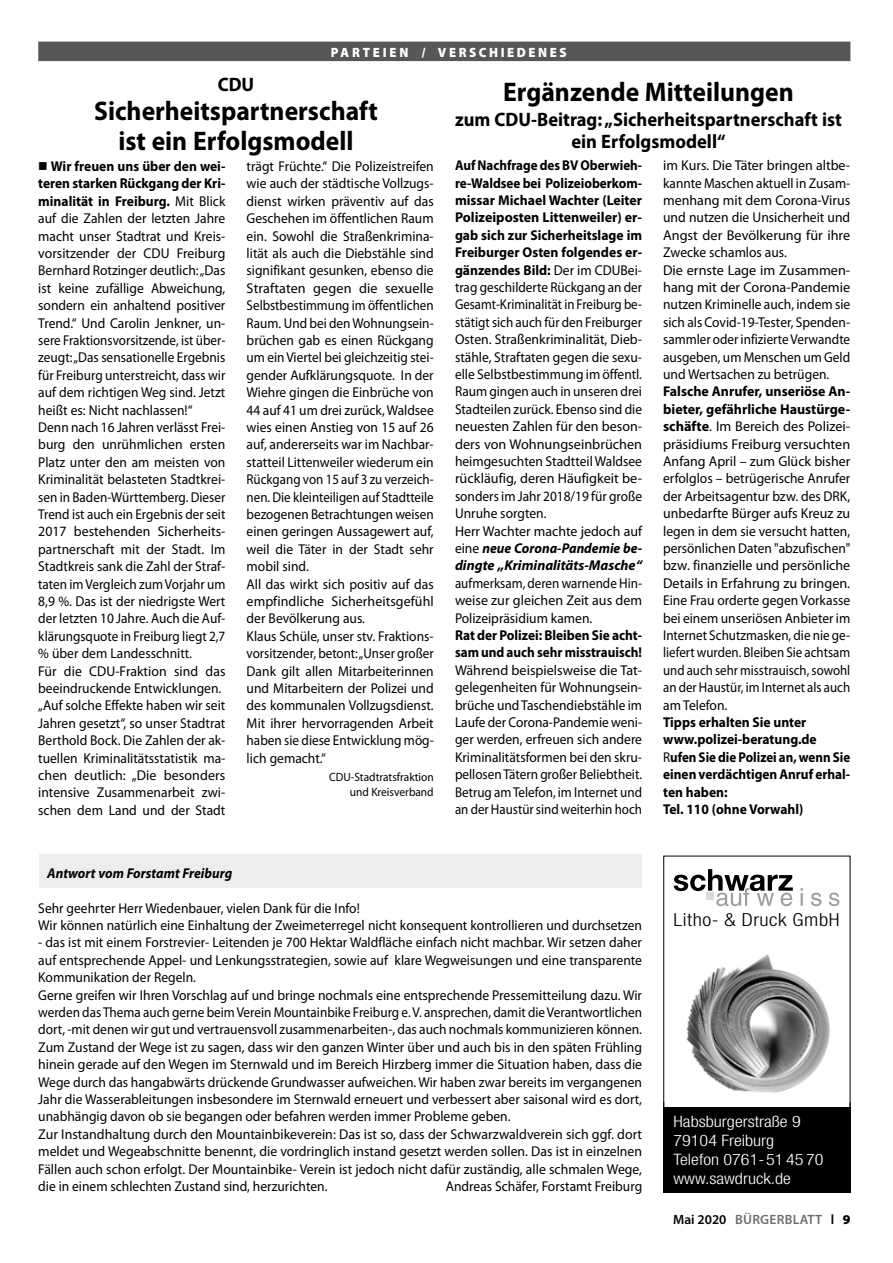
<style>
.page{position:relative;width:893px;height:1263px;background:#fff}
.page>*{position:absolute;margin:0;border:0;box-sizing:border-box;transform-origin:0 0}
.t1{font:700 27px/30px "Myriad Pro";color:#000;text-align:center;scale:.95 1}
.t2{font:700 19.5px/22.5px "Myriad Pro";color:#000;text-align:center;scale:.95 1}
.t3{font:300 condensed 18px "Helvetica Neue LT";letter-spacing:.025em;color:#000;scale:1.15 1}
.t4{font:300 condensed 15.75px/18.9px "Helvetica Neue LT";color:#fff;scale:1.15 1}
.t5{font:14.25px/17.4px "Myriad Pro";color:#000;scale:.95 1}
.t6{font:14.25px/17.4px "Myriad Pro";color:#000;text-align:justify}
.t7{font:700 14.25px/17.4px "Myriad Pro";color:#000;scale:.95 1}
.t8{font:14.25px/17.4px "Myriad Pro";color:#000;text-align:justify;scale:.92 1}
.t9{font:700 14.25px/17.4px "Myriad Pro";color:#000;scale:.94 1}
.t10{font:italic 700 14.25px "Myriad Pro";color:#000;scale:.95 1}
.t11{font:900 13.5px "Myriad Pro";letter-spacing:.2em;color:#fff;scale:.95 1}
.t12{font:600 13.5px "Myriad Pro";letter-spacing:.02em;color:#706f6f}
.t13{font:12px/15px "Myriad Pro";color:#000;text-align:right;scale:.95 1}
.s1{font-weight:700}
.s2{font-weight:700;font-style:italic}
.s3{font-weight:400}
.s4{color:#000}
.s5{font-weight:900;color:#000}
</style>
<div class="page">
<div style="left:39px;top:855px;width:603px;height:33px;background:#ededed"></div>
<div style="left:38px;top:42px;width:812px;height:19px;background:#575756"></div>
<svg style="left:663px;top:856px;width:187px;height:246px"></svg>
<img style="left:678px;top:946px;width:161px;height:155px">
<div style="left:663px;top:1102px;width:187px;height:91px;background:#000"></div>
<p class="t11" style="left:331px;top:45px;width:250px">PARTEIEN / VERSCHIEDENES</p>
<h2 class="t2" style="left:218px;top:73px;width:40px">CDU</h2>
<h1 class="t1" style="left:94px;top:95px;width:300px">Sicherheitspartnerschaft ist ein Erfolgsmodell</h1>
<p class="t5" style="left:38px;top:157px;width:199px">■ <span class="s1">Wir freuen uns über den wei&shy;teren starken Rückgang der Kri&shy;minalität in Freiburg.</span> Mit Blick auf die Zahlen der letzten Jahre macht unser Stadtrat und Kreis&shy;vorsitzender der CDU Freiburg<br>Bernhard Rotzinger deutlich: „Das ist keine zufällige Abweichung, sondern ein anhaltend positiver<br>Trend.“ Und Carolin Jenkner, un&shy;sere Fraktionsvorsitzende, ist über&shy;zeugt: „Das sensationelle Ergebnis für Freiburg unterstreicht, dass wir auf dem richtigen Weg sind. Jetzt heißt es: Nicht nachlassen!“<br>Denn nach 16 Jahren verlässt Frei&shy;burg den unrühmlichen ersten<br>Platz unter den am meisten von<br>Kriminalität belasteten Stadtkrei&shy;sen in Baden-Württemberg. Dieser<br>Trend ist auch ein Ergebnis der seit<br>2017 bestehenden Sicherheits&shy;partnerschaft mit der Stadt. Im<br>Stadtkreis sank die Zahl der Straf&shy;taten im Vergleich zum Vorjahr um<br>8,9 %. Das ist der niedrigste Wert der letzten 10 Jahre. Auch die Auf&shy;klärungsquote in Freiburg liegt 2,7 % über dem Landesschnitt.<br>Für die CDU-Fraktion sind das beeindruckende Entwicklungen. „Auf solche Effekte haben wir seit<br>Jahren gesetzt“, so unser Stadtrat<br>Berthold Bock. Die Zahlen der ak&shy;tuellen Kriminalitätsstatistik ma&shy;chen deutlich: „Die besonders intensive Zusammenarbeit zwi&shy;schen dem Land und der Stadt</p>
<p class="t5" style="left:247px;top:157px;width:198px">trägt Früchte.“ Die Polizeistreifen wie auch der städtische Vollzugs&shy;dienst wirken präventiv auf das<br>Geschehen im öffentlichen Raum ein. Sowohl die Straßenkrimina&shy;lität als auch die Diebstähle sind signifikant gesunken, ebenso die<br>Straftaten gegen die sexuelle<br>Selbstbestimmung im öffentlichen<br>Raum. Und bei den Wohnungsein&shy;brüchen gab es einen Rückgang um ein Viertel bei gleichzeitig stei&shy;gender Aufklärungsquote. In der<br>Wiehre gingen die Einbrüche von<br>44 auf 41 um drei zurück, Waldsee wies einen Anstieg von 15 auf 26 auf, andererseits war im Nachbar&shy;statteil Littenweiler wiederum ein<br>Rückgang von 15 auf 3 zu verzeich&shy;nen. Die kleinteiligen auf Stadtteile bezogenen Betrachtungen weisen einen geringen Aussagewert auf, weil die Täter in der Stadt sehr mobil sind.<br>All das wirkt sich positiv auf das empfindliche Sicherheitsgefühl der Bevölkerung aus.<br>Klaus Schüle, unser stv. Fraktions&shy;vorsitzender, betont: „Unser großer<br>Dank gilt allen Mitarbeiterinnen und Mitarbeitern der Polizei und des kommunalen Vollzugsdienst.<br>Mit ihrer hervorragenden Arbeit haben sie diese Entwicklung mög&shy;lich gemacht.“</p>
<p class="t13" style="left:329px;top:769px;width:111px">CDU-Stadtratsfraktion und Kreisverband</p>
<h1 class="t1" style="left:503px;top:76px;width:307px">Ergänzende Mitteilungen</h1>
<h2 class="t2" style="left:455px;top:107px;width:409px">zum CDU-Beitrag: „Sicherheitspartnerschaft ist ein Erfolgsmodell“</h2>
<p class="t5" style="left:455px;top:156px;width:198px"><span class="s1">Auf Nachfrage des BV Oberwieh&shy;re-Waldsee bei Polizeioberkom&shy;missar Michael Wachter (Leiter<br>Polizeiposten Littenweiler) er&shy;gab sich zur Sicherheitslage im<br>Freiburger Osten folgendes er&shy;gänzendes Bild:</span> Der im CDUBei&shy;trag geschilderte Rückgang an der<br>Gesamt-Kriminalität in Freiburg be&shy;stätigt sich auch für den Freiburger<br>Osten. Straßenkriminalität, Dieb&shy;stähle, Straftaten gegen die sexu&shy;elle Selbstbestimmung im öffentl.<br>Raum gingen auch in unseren drei<br>Stadteilen zurück. Ebenso sind die neuesten Zahlen für den beson&shy;ders von Wohnungseinbrüchen heimgesuchten Stadtteil Waldsee rückläufig, deren Häufigkeit be&shy;sonders im Jahr 2018/19 für große<br>Unruhe sorgten.<br>Herr Wachter machte jedoch auf eine <span class="s2">neue Corona-Pandemie be&shy;dingte „Kriminalitäts-Masche“</span></p>
<p class="t8" style="left:455px;top:574px;width:205px">aufmerksam, deren warnende Hin&shy;weise zur gleichen Zeit aus dem Polizeipräsidium kamen.</p>
<p class="t9" style="left:455px;top:626px;width:201px">Rat der Polizei: Bleiben Sie acht&shy;sam und auch sehr misstrauisch!</p>
<p class="t6" style="left:455px;top:661px;width:189px">Während beispielsweise die Tat&shy;gelegenheiten für Wohnungsein&shy;brüche und Taschendiebstähle im Laufe der Corona-Pandemie weni&shy;ger werden, erfreuen sich andere Kriminalitätsformen bei den skru&shy;pellosen Tätern großer Beliebtheit.<br>Betrug am Telefon, im Internet und an der Haustür sind weiterhin hoch</p>
<p class="t6" style="left:663px;top:156px;width:189px;text-align:left">im Kurs. Die Täter bringen altbe&shy;kannte Maschen aktuell in Zusam&shy;menhang mit dem Corona-Virus und nutzen die Unsicherheit und<br>Angst der Bevölkerung für ihre<br>Zwecke schamlos aus.<br>Die ernste Lage im Zusammen&shy;hang mit der Corona-Pandemie nutzen Kriminelle auch, indem sie sich als Covid-19-Tester, Spenden&shy;sammler oder infizierte Verwandte ausgeben, um Menschen um Geld und Wertsachen zu betrügen.</p>
<p class="t6" style="left:663px;top:383px;width:189px"><span class="s1">Falsche Anrufer, unseriöse An&shy;bieter, gefährliche Haustürge&shy;schäfte</span>. Im Bereich des Polizei&shy;präsidiums Freiburg versuchten Anfang April – zum Glück bisher erfolglos – betrügerische Anrufer der Arbeitsagentur bzw. des DRK, unbedarfte Bürger aufs Kreuz zu legen in dem sie versucht hatten, persönlichen Daten "abzufischen" bzw. finanzielle und persönliche Details in Erfahrung zu bringen.<br>Eine Frau orderte gegen Vorkasse bei einem unseriösen Anbieter im Internet Schutzmasken, die nie ge&shy;liefert wurden. Bleiben Sie achtsam und auch sehr misstrauisch, sowohl an der Haustür, im Internet als auch am Telefon.</p>
<p class="t7" style="left:663px;top:713px;width:198px">Tipps erhalten Sie unter www.polizei-beratung.de<br><span class="s3">R</span>ufen Sie die Polizei an, wenn Sie einen verdächtigen Anruf erhal&shy;ten haben:<br>Tel. 110 (ohne Vorwahl)</p>
<p class="t10" style="left:47px;top:864px;width:196px">Antwort vom Forstamt Freiburg</p>
<p class="t5" style="left:38px;top:899px;width:637px">Sehr geehrter Herr Wiedenbauer, vielen Dank für die Info!<br>Wir können natürlich eine Einhaltung der Zweimeterregel nicht konsequent kontrollieren und durchsetzen</p>
<p class="t5" style="left:38px;top:934px;width:637px">- das ist mit einem Forstrevier- Leitenden je 700 Hektar Waldfläche einfach nicht machbar. Wir setzen daher auf entsprechende Appel- und Lenkungsstrategien, sowie auf klare Wegweisungen und eine transparente Kommunikation der Regeln.<br>Gerne greifen wir Ihren Vorschlag auf und bringe nochmals eine entsprechende Pressemitteilung dazu. Wir werden das Thema auch gerne beim Verein Mountainbike Freiburg e. V. ansprechen, damit die Verantwortlichen dort, -mit denen wir gut und vertrauensvoll zusammenarbeiten-, das auch nochmals kommunizieren können.<br>Zum Zustand der Wege ist zu sagen, dass wir den ganzen Winter über und auch bis in den späten Frühling hinein gerade auf den Wegen im Sternwald und im Bereich Hirzberg immer die Situation haben, dass die Wege durch das hangabwärts drückende Grundwasser aufweichen. Wir haben zwar bereits im vergangenen Jahr die Wasserableitungen insbesondere im Sternwald erneuert und verbessert aber saisonal wird es dort, unabhängig davon ob sie begangen oder befahren werden immer Probleme geben.<br>Zur Instandhaltung durch den Mountainbikeverein: Das ist so, dass der Schwarzwaldverein sich ggf. dort meldet und Wegeabschnitte benennt, die vordringlich instand gesetzt werden sollen. Das ist in einzelnen Fällen auch schon erfolgt. Der Mountainbike- Verein ist jedoch nicht dafür zuständig, alle schmalen Wege, die in einem schlechten Zustand sind, herzurichten.</p>
<p class="t5" style="left:446px;top:1177px;width:208px">Andreas Schäfer, Forstamt Freiburg</p>
<p class="t3" style="left:674px;top:909px;width:146px">Litho- &amp; Druck GmbH</p>
<p class="t4" style="left:674px;top:1123px;width:132px">Habsburgerstraße 9<br>79104 Freiburg<br>Telefon 0761-51 45 70</p>
<p class="t4" style="left:674px;top:1149px;width:132px">Telefon 0761-51 45 70 www.sawdruck.de</p>
<p class="t12" style="left:673px;top:1211px;width:179px"><span class="s4">Mai 2020</span> BÜRGERBLATT <span class="s4">l</span> <span class="s5">9</span></p>
</div>
